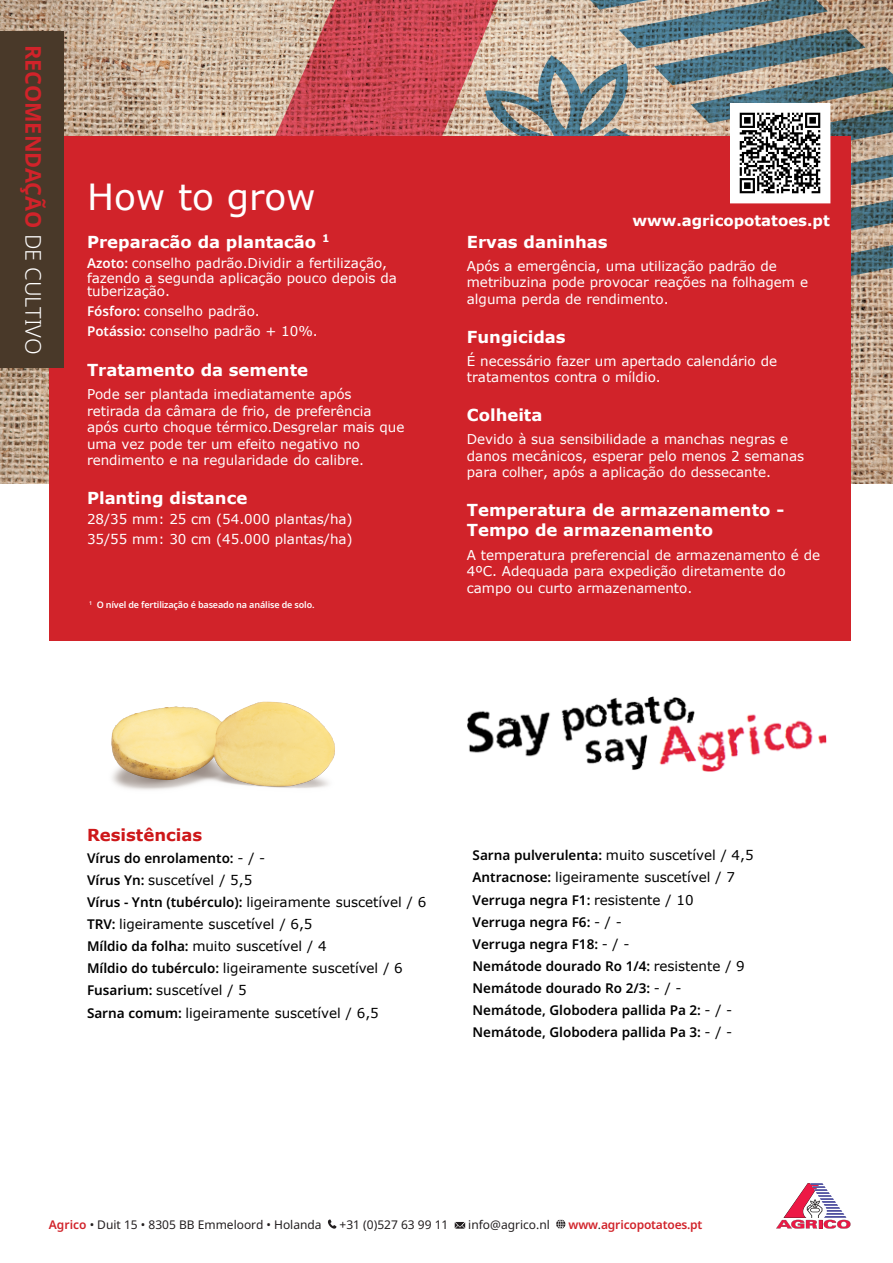
<style>
.page{position:relative;width:893px;height:1263px;background:#fff}
.page>*{position:absolute;margin:0;border:0;box-sizing:border-box;transform-origin:0 0}
.t1{font:36px "Verdana";color:#fff}
.t2{font:700 21.75px "Noto Sans";color:#d1232a}
.t3{font:700 16.5px/20.1px "Verdana";color:#fff}
.t4{font:700 16.5px "Verdana";color:#cd1719}
.t5{font:700 15px "Verdana";color:#fff}
.t6{font:13.5px/16.5px "Verdana";color:#fff}
.t7{font:13.5px/22.2px "Verdana";color:#000}
.t8{font:600 13.5px/22.2px "Noto Sans";color:#000}
.t9{font:12px "Noto Sans";color:#231f20}
.t10{font:600 12px "Noto Sans";letter-spacing:-.015em;color:#d1232a}
.t11{font:600 9px "Noto Sans";letter-spacing:-.015em;color:#fff}
.s1{font-weight:300;color:#fff}
.s2{font-family:"Noto Sans";font-weight:600}
.s3{font-family:"Verdana";font-weight:400}
.s4{font-weight:600;color:#d1232a}
.s5{font-weight:400;color:#231f20}
</style>
<div class="page">
<img style="left:0;top:0;width:893px;height:483px">
<svg style="left:581px;top:0;width:312px;height:299px;background:#8e8e86"></svg>
<svg style="left:562px;top:55px;width:130px;height:81px;background:#a8a499"></svg>
<svg style="left:154px;top:0;width:408px;height:136px;background:#c6867e"></svg>
<div style="left:49px;top:136px;width:801px;height:504px;background:#d1232a"></div>
<svg style="left:776px;top:1183px;width:74px;height:46px"></svg>
<svg style="left:328px;top:1219px;width:8px;height:10px"></svg>
<svg style="left:455px;top:1222px;width:10px;height:7px"></svg>
<svg style="left:556px;top:1219px;width:9px;height:9px"></svg>
<div style="left:0;top:32px;width:64px;height:336px;background:#493929"></div>
<div style="left:730px;top:103px;width:100px;height:100px;background:#fff"></div>
<img style="left:739px;top:112px;width:82px;height:82px">
<img style="left:111px;top:701px;width:224px;height:89px">
<img style="left:467px;top:697px;width:359px;height:75px">
<h2 class="t2" style="left:49px;top:45px;width:311px;rotate:90deg">RECOMENDAÇÃO <span class="s1">DE CULTIVO</span></h2>
<h1 class="t1" style="left:87px;top:174px;width:230px">How to grow</h1>
<p class="t3" style="left:87px;top:231px;width:244px">Preparacão da plantacão <sup>1</sup></p>
<p class="t6" style="left:87px;top:255px;width:311px;line-height:14.1px"><span class="s2">Azoto:</span> conselho padrão.Dividir a fertilização, fazendo a segunda aplicação pouco depois da tuberização.</p>
<p class="t6" style="left:87px;top:300px;width:232px;line-height:20.7px"><span class="s2">Fósforo:</span> conselho padrão.<br><span class="s2">Potássio:</span> conselho padrão + 10%.</p>
<p class="t3" style="left:87px;top:360px;width:223px">Tratamento da semente</p>
<p class="t6" style="left:87px;top:386px;width:319px">Pode ser plantada imediatamente após retirada da câmara de frio, de preferência após curto choque térmico.Desgrelar mais que uma vez pode ter um efeito negativo no rendimento e na regularidade do calibre.</p>
<p class="t3" style="left:87px;top:488px;width:162px">Planting distance</p>
<p class="t6" style="left:87px;top:509px;width:267px;line-height:19.5px">28/35 mm: 25 cm (54.000 plantas/ha)<br>35/55 mm: 30 cm (45.000 plantas/ha)</p>
<p class="t11" style="left:89px;top:598px;width:227px"><sup>1</sup> O nível de fertilização é baseado na análise de solo.</p>
<p class="t5" style="left:632px;top:211px;width:199px">www.agricopotatoes.pt</p>
<p class="t3" style="left:467px;top:231px;width:142px">Ervas daninhas</p>
<p class="t6" style="left:467px;top:257px;width:343px">Após a emergência, uma utilização padrão de metribuzina pode provocar reações na folhagem e alguma perda de rendimento.</p>
<p class="t3" style="left:467px;top:326px;width:100px">Fungicidas</p>
<p class="t6" style="left:467px;top:352px;width:312px">É necessário fazer um apertado calendário de tratamentos contra o míldio.</p>
<p class="t3" style="left:467px;top:405px;width:77px">Colheita</p>
<p class="t6" style="left:467px;top:431px;width:339px">Devido à sua sensibilidade a manchas negras e danos mecânicos, esperar pelo menos 2 semanas para colher, após a aplicação do dessecante.</p>
<p class="t3" style="left:467px;top:500px;width:319px">Temperatura de armazenamento -<br>Tempo de armazenamento</p>
<p class="t6" style="left:467px;top:546px;width:355px">A temperatura preferencial de armazenamento é de<br>4ºC. Adequada para expedição diretamente do campo ou curto armazenamento.</p>
<p class="t4" style="left:87px;top:824px;width:117px">Resistências</p>
<p class="t8" style="left:87px;top:846px;width:180px">Vírus do enrolamento: <span class="s3">- / -</span></p>
<p class="t7" style="left:87px;top:868px;width:341px"><span class="s2">Vírus Yn:</span> suscetível / 5,5<br><span class="s2">Vírus - Yntn (tubérculo):</span> ligeiramente suscetível / 6<br><span class="s2">TRV:</span> ligeiramente suscetível / 6,5<br><span class="s2">Míldio da folha:</span> muito suscetível / 4<br><span class="s2">Míldio do tubérculo:</span> ligeiramente suscetível / 6<br><span class="s2">Fusarium:</span> suscetível / 5<br><span class="s2">Sarna comum:</span> ligeiramente suscetível / 6,5</p>
<p class="t7" style="left:473px;top:844px;width:282px"><span class="s2">Sarna pulverulenta:</span> muito suscetível / 4,5<br><span class="s2">Antracnose:</span> ligeiramente suscetível / 7</p>
<p class="t8" style="left:473px;top:888px;width:274px">Verruga negra F1: <span class="s3">resistente / 10<br></span>Verruga negra F6: <span class="s3">- / -<br></span>Verruga negra F18: <span class="s3">- / -<br></span>Nemátode dourado Ro 1/4: <span class="s3">resistente / 9<br></span>Nemátode dourado Ro 2/3: <span class="s3">- / -<br></span>Nemátode, Globodera pallida Pa 2: <span class="s3">- / -<br></span>Nemátode, Globodera pallida Pa 3: <span class="s3">- / -</span></p>
<p class="t9" style="left:49px;top:1216px;width:274px"><span class="s4">Agrico</span> • Duit 15 • 8305 BB Emmeloord • Holanda</p>
<p class="t9" style="left:340px;top:1216px;width:110px">+31 (0)527 63 99 11</p>
<p class="t9" style="left:468px;top:1216px;width:83px">info@agrico.nl</p>
<p class="t10" style="left:568px;top:1216px;width:135px">www<span class="s5">.</span>agricopotatoes.pt</p>
</div>
